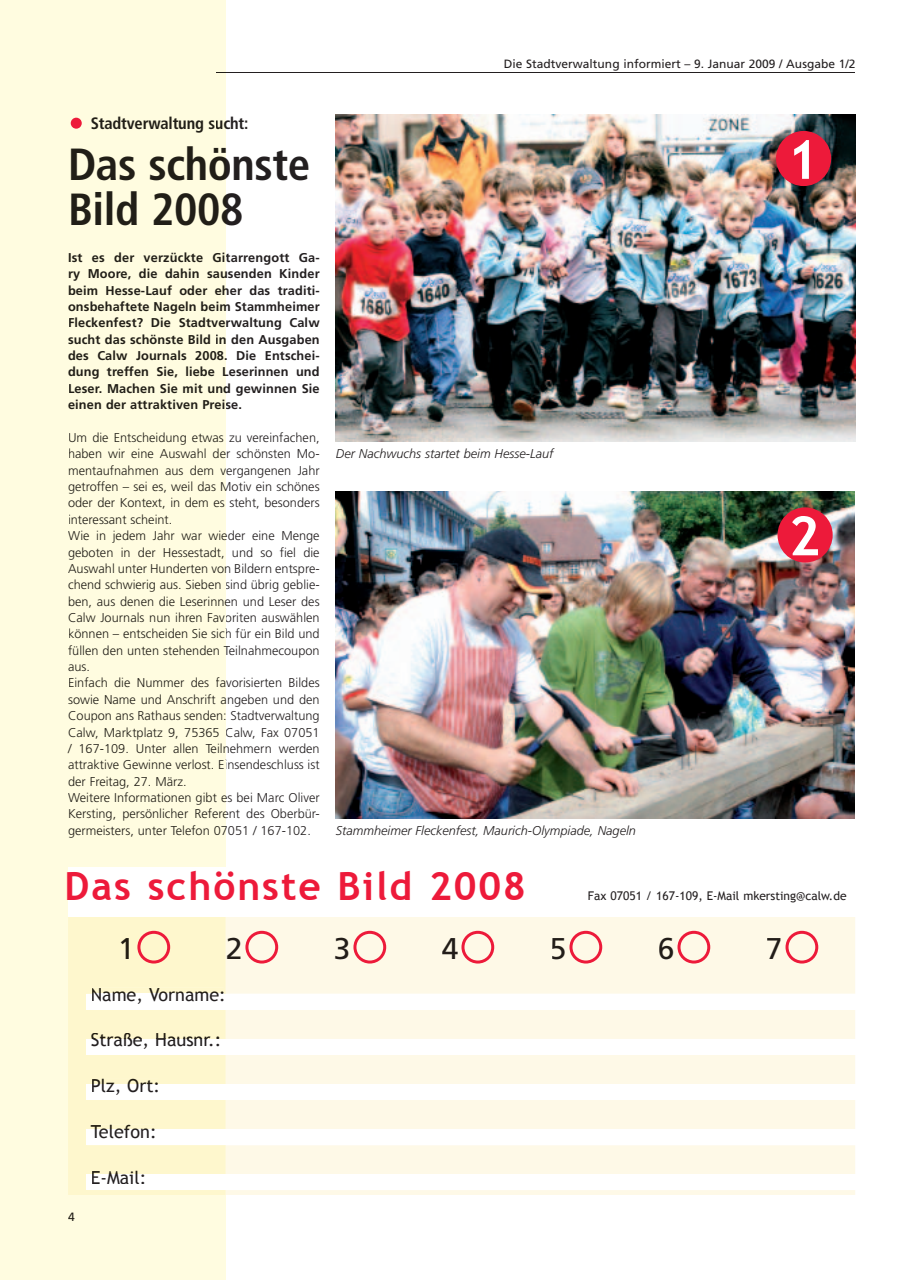
<style>
.page{position:relative;width:902px;height:1280px;background:#fff}
.page>*{position:absolute;margin:0;border:0;box-sizing:border-box;transform-origin:0 0}
.t1{font:700 54px "Trebuchet MS";color:#fff}
.t2{font:700 condensed 45px/45px "Frutiger";letter-spacing:-.01em;color:#211e17}
.t3{font:700 39px "Trebuchet MS";letter-spacing:.05em;color:#ed1a3a}
.t4{font:30px "Frutiger";color:#221d19}
.t5{font:30px "Frutiger";color:#211c11}
.t6{font:18px "Trebuchet MS";color:#231f20}
.t7{font:18px "Trebuchet MS";color:#211c11}
.t8{font:700 condensed 16.5px "Frutiger";letter-spacing:-.01em;color:#211e17}
.t9{font:300 12.75px/16.4px "Frutiger";color:#211e17}
.t10{font:700 12.75px/16.4px "Frutiger";letter-spacing:.01em;color:#211e17;text-align:justify}
.t11{font:italic 300 12.75px "Frutiger";color:#231f20}
.t12{font:12px "Frutiger";color:#231f20}
.t13{font:12px "Trebuchet MS";color:#231f20}
.t14{font:12px "Frutiger";color:#211e17}
.s1{color:#231f20}
</style>
<div class="page">
<div style="left:0;top:0;width:225px;height:1279px;background:#fffce0"></div>
<hr style="left:225px;top:72px;width:630px;height:1px;background:#231f20">
<img style="left:336px;top:115px;width:519px;height:327px">
<img style="left:336px;top:491px;width:518px;height:327px">
<div style="left:71px;top:118px;width:11px;height:11px;background:#ed1a3a;border-radius:50%"></div>
<div style="left:225px;top:917px;width:630px;height:278px;background:#fef9e7"></div>
<div style="left:68px;top:916px;width:157px;height:279px;background:#fef7cd"></div>
<div style="left:68px;top:867px;width:833px;height:49px;background:#fff"></div>
<div style="left:86px;top:994px;width:791px;height:15px;background:#fff"></div>
<div style="left:86px;top:1039px;width:791px;height:16px;background:#fff"></div>
<div style="left:86px;top:1084px;width:791px;height:16px;background:#fff"></div>
<div style="left:86px;top:1129px;width:791px;height:16px;background:#fff"></div>
<div style="left:86px;top:1174px;width:791px;height:16px;background:#fff"></div>
<div style="left:92px;top:988px;width:132px;height:6px;background:#fef7cd"></div>
<div style="left:91px;top:1033px;width:128px;height:6px;background:#fef7cd"></div>
<div style="left:92px;top:1079px;width:66px;height:5px;background:#fef7cd"></div>
<hr style="left:91px;top:1125px;width:63px;height:4px;background:#fef7cd">
<hr style="left:92px;top:1170px;width:52px;height:4px;background:#fef7cd">
<div style="left:776px;top:131px;width:55px;height:55px;background:#ed1a3a;border-radius:50%"></div>
<div style="left:777px;top:507px;width:55px;height:55px;background:#ed1a3a;border-radius:50%"></div>
<svg style="left:137px;top:931px;width:33px;height:32px"></svg>
<div style="left:121px;top:938px;width:8px;height:21px;background:#fef7cd"></div>
<svg style="left:245px;top:931px;width:33px;height:32px"></svg>
<div style="left:227px;top:938px;width:13px;height:21px;background:#fef9e7"></div>
<svg style="left:353px;top:931px;width:33px;height:32px"></svg>
<div style="left:335px;top:938px;width:13px;height:21px;background:#fef9e7"></div>
<svg style="left:461px;top:931px;width:33px;height:32px"></svg>
<div style="left:442px;top:938px;width:15px;height:21px;background:#fef9e7"></div>
<svg style="left:569px;top:931px;width:33px;height:32px"></svg>
<div style="left:552px;top:938px;width:12px;height:21px;background:#fef9e7"></div>
<svg style="left:677px;top:931px;width:33px;height:32px"></svg>
<div style="left:659px;top:938px;width:14px;height:21px;background:#fef9e7"></div>
<svg style="left:785px;top:931px;width:33px;height:32px"></svg>
<div style="left:767px;top:938px;width:13px;height:21px;background:#fef9e7"></div>
<p class="t12" style="left:504px;top:59px;width:353px">Die Stadtverwaltung informiert – 9. Januar 2009 / Ausgabe 1/2</p>
<p class="t8" style="left:91px;top:116px;width:159px">Stadtverwaltung su<span class="s1">cht:</span></p>
<h2 class="t2" style="left:68px;top:145px;width:244px">Das sch<span class="s1">önste<br></span>Bild 2008</h2>
<p class="t10" style="left:68px;top:250px;width:253px">Ist es der verzückte Gi<span class="s1">tarrengott Ga&shy;</span>ry Moore, die dahin sau<span class="s1">senden Kinder </span>beim Hesse-Lauf oder eh<span class="s1">er das traditi&shy;</span>onsbehaftete Nageln bei<span class="s1">m Stammheimer </span>Fleckenfest? Die Stadtve<span class="s1">rwaltung Calw </span>sucht das schönste Bild i<span class="s1">n den Ausgaben </span>des Calw Journals 2008<span class="s1">. Die Entschei&shy;</span>dung treffen Sie, liebe <span class="s1">Leserinnen und </span>Leser. Machen Sie mit un<span class="s1">d gewinnen Sie </span>einen der attraktiven Prei<span class="s1">se.</span></p>
<p class="t9" style="left:68px;top:430px;width:253px">Um die Entscheidung etwas <span class="s1">zu vereinfachen, </span>haben wir eine Auswahl de<span class="s1">r schönsten Mo&shy;</span>mentaufnahmen aus dem <span class="s1">vergangenen Jahr </span>getroffen – sei es, weil das <span class="s1">Motiv ein schönes </span>oder der Kontext, in dem es <span class="s1">steht, besonders </span>interessant scheint.<br>Wie in jedem Jahr war wi<span class="s1">eder eine Menge </span>geboten in der Hessestadt, <span class="s1">und so fiel die </span>Auswahl unter Hunderten vo<span class="s1">n Bildern entspre&shy;</span>chend schwierig aus. Sieben <span class="s1">sind übrig geblie&shy;</span>ben, aus denen die Leserinn<span class="s1">en und Leser des </span>Calw Journals nun ihren Fav<span class="s1">oriten auswählen </span>können – entscheiden Sie sic<span class="s1">h für ein Bild und </span>füllen den unten stehenden <span class="s1">Teilnahmecoupon </span>aus.<br>Einfach die Nummer des fa<span class="s1">vorisierten Bildes </span>sowie Name und Anschrift <span class="s1">angeben und den </span>Coupon ans Rathaus senden<span class="s1">: Stadtverwaltung </span>Calw, Marktplatz 9, 75365 <span class="s1">Calw, Fax 07051 </span>/ 167-109. Unter allen Teiln<span class="s1">ehmern werden </span>attraktive Gewinne verlost. E<span class="s1">insendeschluss ist </span>der Freitag, 27. März.<br>Weitere Informationen gibt <span class="s1">es bei Marc Oliver </span>Kersting, persönlicher Refer<span class="s1">ent des Oberbür&shy;</span>germeisters, unter Telefon 07<span class="s1">051 / 167-102.</span></p>
<h1 class="t1" style="left:787px;top:128px;width:33px">1</h1>
<p class="t11" style="left:336px;top:449px;width:219px">Der Nachwuchs startet beim Hesse-Lauf</p>
<h1 class="t1" style="left:788px;top:505px;width:33px">2</h1>
<p class="t11" style="left:336px;top:825px;width:301px">Stammheimer Fleckenfest, Maurich-Olympiade, Nageln</p>
<h3 class="t3" style="left:64px;top:864px;width:463px">Das schönste Bild 2008</h3>
<p class="t13" style="left:588px;top:889px;width:260px">Fax 07051 / 167-109, E-Mail mkersting@calw.de</p>
<h3 class="t5" style="left:118px;top:936px;width:18px">1</h3>
<h3 class="t4" style="left:226px;top:936px;width:18px">2</h3>
<h3 class="t4" style="left:334px;top:936px;width:18px">3</h3>
<h3 class="t4" style="left:441px;top:936px;width:18px">4</h3>
<h3 class="t4" style="left:549px;top:936px;width:18px">5</h3>
<h3 class="t4" style="left:657px;top:936px;width:18px">6</h3>
<h3 class="t4" style="left:765px;top:936px;width:18px">7</h3>
<p class="t14" style="left:68px;top:1212px;width:8px">4</p>
<h3 class="t6" style="left:91px;top:984px;width:136px">Name, Vorname:</h3>
<h3 class="t6" style="left:91px;top:1029px;width:132px">Straße, Hausnr.:</h3>
<h3 class="t6" style="left:91px;top:1075px;width:71px">Plz, Ort:</h3>
<h3 class="t7" style="left:91px;top:1121px;width:67px">Telefon:</h3>
<h3 class="t6" style="left:91px;top:1167px;width:57px">E-Mail:</h3>
</div>
